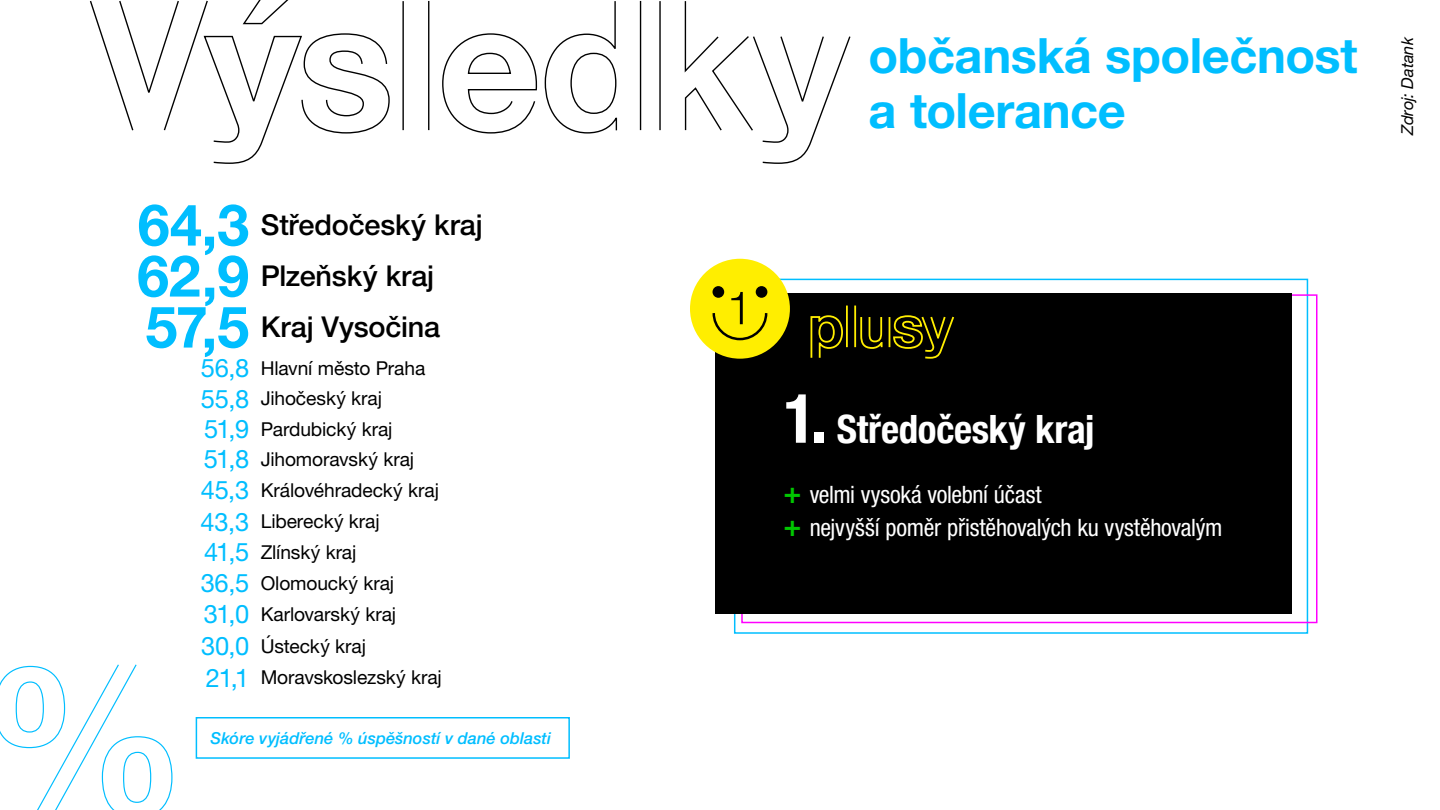
<style>
.page{position:relative;width:1440px;height:810px;background:#fff}
.page>*{position:absolute;margin:0;border:0;box-sizing:border-box;transform-origin:0 0}
.t1{font:700 57.6px "Helvetica Neue LT Pro";color:#00beff}
.t2{font:700 48.75px/55.5px "Helvetica Neue LT Pro";letter-spacing:-.01em;color:#00beff}
.t3{font:700 condensed 39px "Helvetica Neue";letter-spacing:-.005em;color:#fff}
.t4{font:500 28.8px "Helvetica Neue LT Pro";letter-spacing:-.005em;color:#000}
.t5{font:25.5px "Helvetica Neue LT Pro";letter-spacing:-.015em;color:#00beff}
.t6{font:condensed 24px "Helvetica Neue LT Pro";letter-spacing:-.01em;color:#fff}
.t7{font:19.2px "Helvetica Neue LT Pro";letter-spacing:-.005em;color:#000}
.t8{font:italic 500 16.5px "Helvetica Neue LT Pro";color:#00beff}
.t9{font:italic 16.5px "Helvetica Neue LT Pro";letter-spacing:-.005em;color:#000}
.s1{font-size:68.25px}
.s2{font-weight:500;font-stretch:normal;font-size:30px;color:#00c700}
</style>
<div class="page">
<svg style="left:180px;top:0;width:481px;height:131px"></svg>
<svg style="left:89px;top:1px;width:91px;height:130px"></svg>
<svg style="left:203px;top:33px;width:187px;height:131px"></svg>
<hr style="left:402px;top:1px;width:2px;height:129px;background:#000">
<svg style="left:441px;top:33px;width:97px;height:101px"></svg>
<svg style="left:544px;top:0;width:74px;height:134px"></svg>
<hr style="left:659px;top:1px;width:2px;height:129px;background:#000">
<svg style="left:684px;top:1px;width:167px;height:163px"></svg>
<div style="left:734px;top:279px;width:574px;height:355px;border:2px solid #00beff"></div>
<div style="left:716px;top:294px;width:576px;height:320px;background:#000"></div>
<svg style="left:0;top:664px;width:173px;height:146px"></svg>
<div style="left:196px;top:717px;width:374px;height:42px;border:2px solid #00beff"></div>
<hr style="left:846px;top:306px;width:2px;height:41px;background:#fe0">
<svg style="left:810px;top:314px;width:144px;height:45px"></svg>
<hr style="left:854px;top:306px;width:2px;height:41px;background:#fe0">
<hr style="left:889px;top:317px;width:1px;height:30px;background:#fe0">
<div style="left:690px;top:259px;width:100px;height:100px;background:#fe0;border-radius:50%"></div>
<div style="left:713px;top:286px;width:11px;height:12px;background:#000;border-radius:50%"></div>
<div style="left:756px;top:286px;width:11px;height:12px;background:#000;border-radius:50%"></div>
<svg style="left:712px;top:292px;width:56px;height:49px"></svg>
<p class="t1" style="left:138px;top:189px;width:113px">64,3</p>
<p class="t4" style="left:261px;top:208px;width:224px">Středočeský kraj</p>
<p class="t1" style="left:137px;top:240px;width:114px">62,9</p>
<p class="t4" style="left:261px;top:259px;width:175px">Plzeňský kraj</p>
<p class="t1" style="left:145px;top:291px;width:105px">57,5</p>
<p class="t4" style="left:261px;top:310px;width:181px">Kraj Vysočina</p>
<p class="t5" style="left:201px;top:353px;width:50px">56,8</p>
<p class="t7" style="left:261px;top:356px;width:166px">Hlavní město Praha</p>
<p class="t5" style="left:201px;top:383px;width:50px">55,8</p>
<p class="t7" style="left:261px;top:387px;width:123px">Jihočeský kraj</p>
<p class="t5" style="left:204px;top:414px;width:47px">51,9</p>
<p class="t7" style="left:261px;top:418px;width:133px">Pardubický kraj</p>
<p class="t5" style="left:204px;top:444px;width:47px">51,8</p>
<p class="t7" style="left:261px;top:448px;width:155px">Jihomoravský kraj</p>
<p class="t5" style="left:201px;top:475px;width:50px">45,3</p>
<p class="t7" style="left:261px;top:478px;width:180px">Královéhradecký kraj</p>
<p class="t5" style="left:201px;top:506px;width:50px">43,3</p>
<p class="t7" style="left:261px;top:510px;width:120px">Liberecký kraj</p>
<p class="t5" style="left:204px;top:537px;width:47px">41,5</p>
<p class="t7" style="left:261px;top:541px;width:97px">Zlínský kraj</p>
<p class="t5" style="left:201px;top:568px;width:50px">36,5</p>
<p class="t7" style="left:261px;top:572px;width:135px">Olomoucký kraj</p>
<p class="t5" style="left:204px;top:599px;width:47px">31,0</p>
<p class="t7" style="left:261px;top:602px;width:137px">Karlovarský kraj</p>
<p class="t5" style="left:201px;top:631px;width:50px">30,0</p>
<p class="t7" style="left:261px;top:634px;width:107px">Ústecký kraj</p>
<p class="t5" style="left:206px;top:662px;width:45px">21,1</p>
<p class="t7" style="left:261px;top:666px;width:183px">Moravskoslezský kraj</p>
<p class="t8" style="left:211px;top:728px;width:342px">Skóre vyjádřené % úspěšností v dané oblasti</p>
<p class="t2" style="left:868px;top:27px;width:491px">občanská společnost a tolerance</p>
<p class="t9" style="left:1397px;top:135px;width:100px;rotate:-90deg">Zdroj: Datank</p>
<p class="t3" style="left:783px;top:396px;width:313px"><span class="s1">1.</span> Středočeský kraj</p>
<p class="t6" style="left:783px;top:481px;width:260px"><span class="s2">+</span> velmi vysoká volební účast</p>
<p class="t6" style="left:783px;top:514px;width:441px"><span class="s2">+</span> nejvyšší poměr přistěhovalých ku vystěhovalým</p>
</div>
